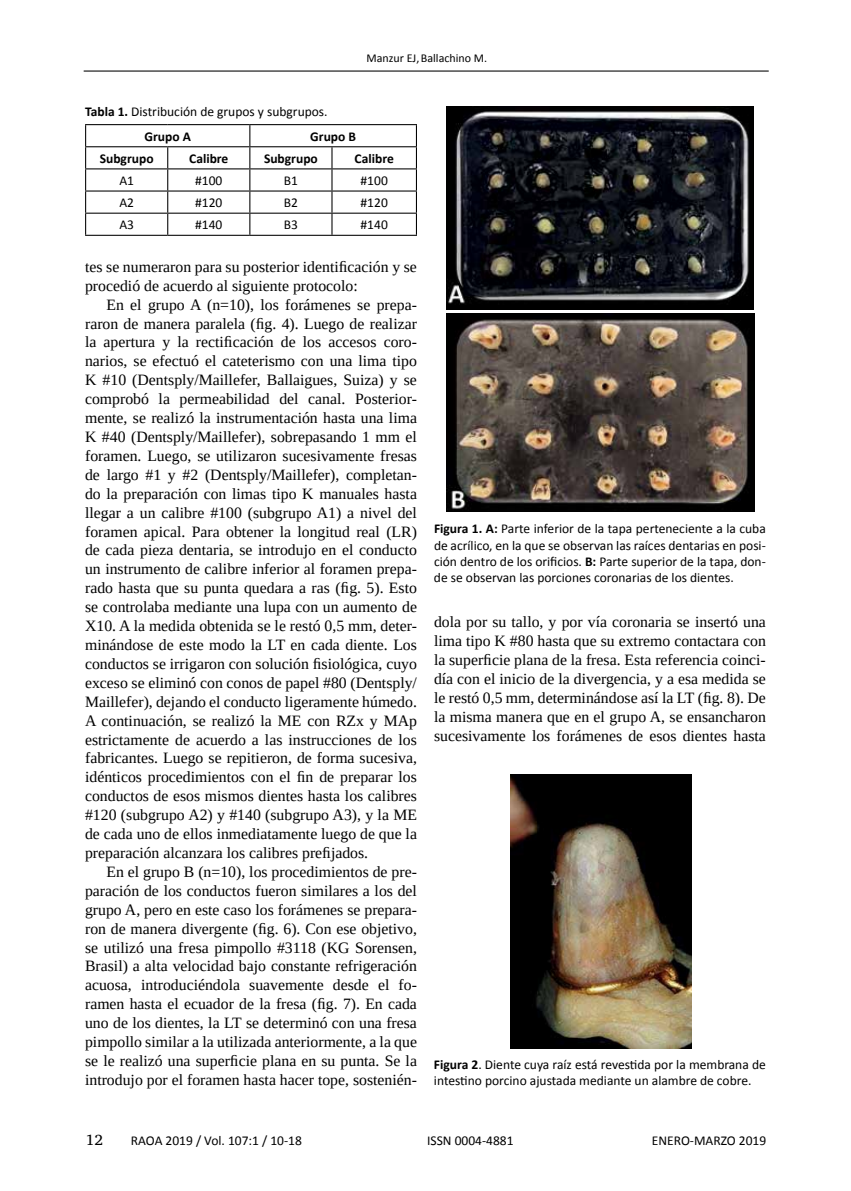
<style>
.page{position:relative;width:851px;height:1191px;background:#fff}
.page>*{position:absolute;margin:0;border:0;box-sizing:border-box;transform-origin:0 0}
.t1{font:15.75px/18.9px "Liberation Serif";color:#000;text-align:justify}
.t2{font:15px "Charis SIL";color:#000}
.t3{font:13.5px/16.2px "Calibri";color:#000}
.t4{font:700 13.5px "Calibri";color:#000}
.t5{font:12px "Calibri";color:#000}
.s1{font-weight:700}
.s2{color:#fff}
</style>
<div class="page">
<hr style="left:84px;top:71px;width:684px;height:1px;background:#000">
<img style="left:446px;top:313px;width:308px;height:199px">
<img style="left:446px;top:106px;width:307px;height:203px">
<img style="left:510px;top:774px;width:181px;height:274px">
<hr style="left:85px;top:124px;width:83px;height:1px;background:#000">
<hr style="left:168px;top:124px;width:82px;height:1px;background:#000">
<hr style="left:250px;top:124px;width:82px;height:1px;background:#000">
<hr style="left:332px;top:124px;width:85px;height:1px;background:#000">
<hr style="left:85px;top:146px;width:83px;height:1px;background:#000">
<hr style="left:168px;top:146px;width:82px;height:1px;background:#000">
<hr style="left:250px;top:146px;width:82px;height:1px;background:#000">
<hr style="left:332px;top:146px;width:85px;height:1px;background:#000">
<hr style="left:85px;top:168px;width:83px;height:1px;background:#000">
<hr style="left:168px;top:168px;width:82px;height:1px;background:#000">
<hr style="left:250px;top:168px;width:82px;height:1px;background:#000">
<hr style="left:332px;top:168px;width:85px;height:1px;background:#000">
<hr style="left:85px;top:190px;width:83px;height:2px;background:#000">
<hr style="left:168px;top:190px;width:82px;height:2px;background:#000">
<hr style="left:250px;top:190px;width:82px;height:2px;background:#000">
<hr style="left:332px;top:190px;width:85px;height:2px;background:#000">
<hr style="left:85px;top:213px;width:83px;height:1px;background:#000">
<svg style="left:85px;top:125px;width:1px;height:110px"></svg>
<hr style="left:168px;top:213px;width:82px;height:1px;background:#000">
<svg style="left:167px;top:147px;width:1px;height:88px"></svg>
<hr style="left:250px;top:213px;width:82px;height:1px;background:#000">
<svg style="left:249px;top:125px;width:1px;height:110px"></svg>
<hr style="left:332px;top:213px;width:85px;height:1px;background:#000">
<svg style="left:331px;top:147px;width:1px;height:88px"></svg>
<svg style="left:416px;top:125px;width:1px;height:110px"></svg>
<hr style="left:85px;top:235px;width:83px;height:1px;background:#000">
<hr style="left:168px;top:235px;width:82px;height:1px;background:#000">
<hr style="left:250px;top:235px;width:82px;height:1px;background:#000">
<hr style="left:332px;top:235px;width:85px;height:1px;background:#000">
<p class="t5" style="left:366px;top:50px;width:122px">Manzur EJ,Ballachino M.</p>
<p class="t3" style="left:144px;top:100px;width:184px;line-height:24.3px;text-indent:-59px"><span class="s1">Tabla 1.</span> Distribución de grupos y subgrupos.<br><span class="s1">Grupo A</span></p>
<p class="t4" style="left:310px;top:128px;width:47px">Grupo B</p>
<p class="t4" style="left:100px;top:150px;width:55px">Subgrupo</p>
<p class="t4" style="left:189px;top:150px;width:41px">Calibre</p>
<p class="t4" style="left:264px;top:150px;width:55px">Subgrupo</p>
<p class="t4" style="left:354px;top:150px;width:41px">Calibre</p>
<p class="t3" style="left:119px;top:172px;width:16px">A1</p>
<p class="t3" style="left:195px;top:172px;width:29px">#100</p>
<p class="t3" style="left:284px;top:172px;width:16px">B1</p>
<p class="t3" style="left:360px;top:172px;width:29px">#100</p>
<p class="t3" style="left:119px;top:195px;width:16px">A2</p>
<p class="t3" style="left:195px;top:195px;width:29px">#120</p>
<p class="t3" style="left:284px;top:195px;width:16px">B2</p>
<p class="t3" style="left:360px;top:195px;width:29px">#120</p>
<p class="t3" style="left:119px;top:217px;width:16px">A3</p>
<p class="t3" style="left:195px;top:217px;width:29px">#140</p>
<p class="t3" style="left:284px;top:217px;width:16px">B3</p>
<p class="t3" style="left:360px;top:217px;width:29px">#140</p>
<p class="t1" style="left:85px;top:257px;width:333px">tes se numeraron para su posterior identificación y se procedió de acuerdo al siguiente protocolo:</p>
<p class="t1" style="left:85px;top:295px;width:333px;text-indent:21px">En el grupo A (n=10), los forámenes se prepa&shy;raron de manera paralela (fig. 4). Luego de realizar la apertura y la rectificación de los accesos coro&shy;narios, se efectuó el cateterismo con una lima tipo K #10 (Dentsply/Maillefer, Ballaigues, Suiza) y se comprobó la permeabilidad del canal. Posterior&shy;mente, se realizó la instrumentación hasta una lima K #40 (Dentsply/Maillefer), sobrepasando 1 mm el foramen. Luego, se utilizaron sucesivamente fresas de largo #1 y #2 (Dentsply/Maillefer), completan&shy;do la preparación con limas tipo K manuales hasta llegar a un calibre #100 (subgrupo A1) a nivel del foramen apical. Para obtener la longitud real (LR) de cada pieza dentaria, se introdujo en el conducto un instrumento de calibre inferior al foramen prepa&shy;rado hasta que su punta quedara a ras (fig. 5). Esto se controlaba mediante una lupa con un aumento de X10. A la medida obtenida se le restó 0,5 mm, deter&shy;minándose de este modo la LT en cada diente. Los conductos se irrigaron con solución fisiológica, cuyo exceso se eliminó con conos de papel #80 (Dentsply/ Maillefer), dejando el conducto ligeramente húmedo.<br>A continuación, se realizó la ME con RZx y MAp estrictamente de acuerdo a las instrucciones de los fabricantes. Luego se repitieron, de forma sucesiva, idénticos procedimientos con el fin de preparar los conductos de esos mismos dientes hasta los calibres #120 (subgrupo A2) y #140 (subgrupo A3), y la ME de cada uno de ellos inmediatamente luego de que la preparación alcanzara los calibres prefijados.</p>
<p class="t1" style="left:85px;top:862px;width:333px;text-indent:21px">En el grupo B (n=10), los procedimientos de pre&shy;paración de los conductos fueron similares a los del grupo A, pero en este caso los forámenes se prepara&shy;ron de manera divergente (fig. 6). Con ese objetivo, se utilizó una fresa pimpollo #3118 (KG Sorensen, Brasil) a alta velocidad bajo constante refrigeración acuosa, introduciéndola suavemente desde el fo&shy;ramen hasta el ecuador de la fresa (fig. 7). En cada uno de los dientes, la LT se determinó con una fresa pimpollo similar a la utilizada anteriormente, a la que se le realizó una superficie plana en su punta. Se la introdujo por el foramen hasta hacer tope, sostenién-</p>
<p class="t3" style="left:434px;top:521px;width:333px;text-align:justify"><span class="s1">Figura 1. A:</span> Parte inferior de la tapa perteneciente a la cuba de acrílico, en la que se observan las raíces dentarias en posi&shy;ción dentro de los orificios. <span class="s1">B:</span> Parte superior de la tapa, don&shy;de se observan las porciones coronarias de los dientes.</p>
<p class="t1" style="left:434px;top:612px;width:333px">dola por su tallo, y por vía coronaria se insertó una lima tipo K #80 hasta que su extremo contactara con la superficie plana de la fresa. Esta referencia coinci&shy;día con el inicio de la divergencia, y a esa medida se le restó 0,5 mm, determinándose así la LT (fig. 8). De la misma manera que en el grupo A, se ensancharon sucesivamente los forámenes de esos dientes hasta</p>
<p class="t3" style="left:434px;top:1056px;width:333px"><span class="s1">Figura 2</span>. Diente cuya raíz está revestida por la membrana de intestino porcino ajustada mediante un alambre de cobre.</p>
<p class="t2" style="left:86px;top:1131px;width:18px">12</p>
<p class="t3" style="left:131px;top:1132px;width:172px">RAOA 2019 / Vol. 107:1 / 10-18</p>
<p class="t3" style="left:427px;top:1132px;width:147px">ISSN 0004-4881<span class="s2">0004-4881</span></p>
<p class="t3" style="left:651px;top:1132px;width:116px">ENERO-MARZO 2019</p>
</div>
